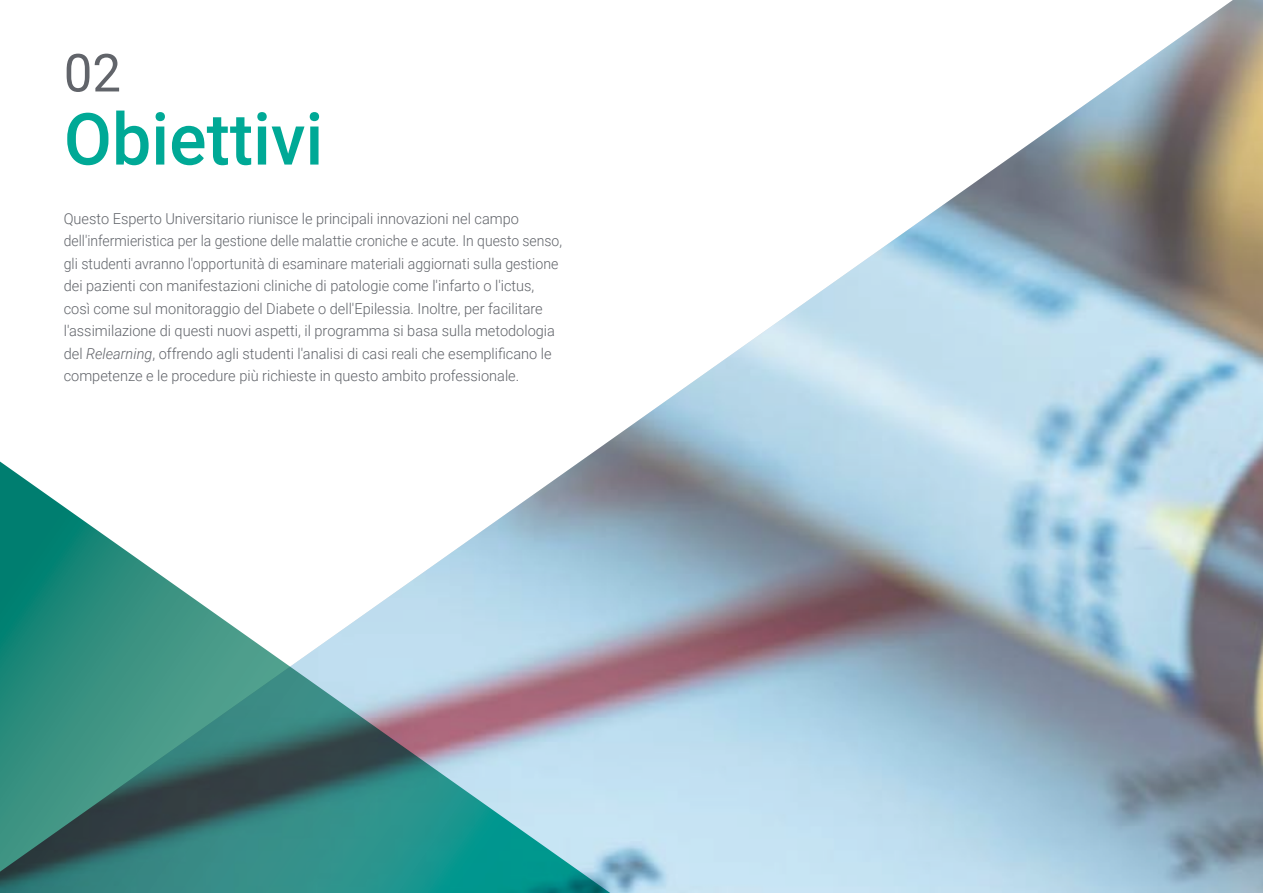
<style>
.page{position:relative;width:1263px;height:893px;background:#fff}
.page>*{position:absolute;margin:0;border:0;box-sizing:border-box;transform-origin:0 0}
.t1{font:500 72px "Roboto";color:#00a996}
.t2{font:52.5px "Roboto";color:#61646a}
.t3{font:300 15px/22.5px "Roboto";color:#61646a}
.s1{font-style:italic}
</style>
<div class="page">
<img style="left:602px;top:0;width:661px;height:893px">
<svg style="left:0;top:446px;width:640px;height:447px"></svg>
<h2 class="t2" style="left:64px;top:36px;width:59px">02</h2>
<h1 class="t1" style="left:64px;top:89px;width:261px">Obiettivi</h1>
<p class="t3" style="left:64px;top:207px;width:500px">Questo Esperto Universitario riunisce le principali innovazioni nel campo dell'infermieristica per la gestione delle malattie croniche e acute. In questo senso, gli studenti avranno l'opportunità di esaminare materiali aggiornati sulla gestione dei pazienti con manifestazioni cliniche di patologie come l'infarto o l'ictus, così come sul monitoraggio del Diabete o dell'Epilessia. Inoltre, per facilitare l'assimilazione di questi nuovi aspetti, il programma si basa sulla metodologia del <span class="s1">Relearning</span>, offrendo agli studenti l'analisi di casi reali che esemplificano le competenze e le procedure più richieste in questo ambito professionale.</p>
</div>
